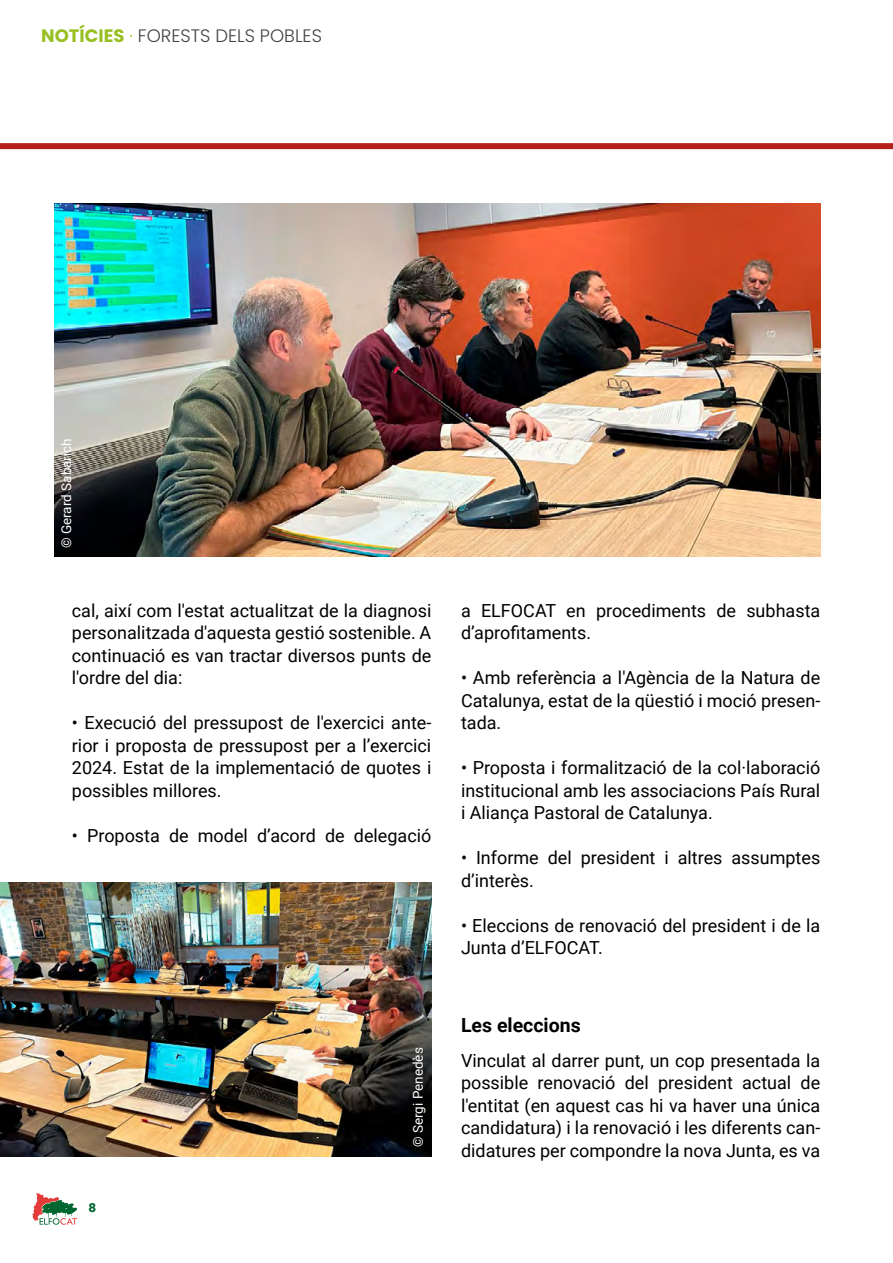
<style>
.page{position:relative;width:893px;height:1263px;background:#fff}
.page>*{position:absolute;margin:0;border:0;box-sizing:border-box;transform-origin:0 0}
.t1{font:700 19.5px "Roboto";color:#000}
.t2{font:18px/22.5px "Roboto";color:#000;text-align:justify}
.t3{font:300 18px "Poppins";color:#424545}
.t4{font:13.5px "Roboto";color:#fff}
.t5{font:700 12px "Poppins";color:#00662f}
.s1{font-weight:700;color:#98c022}
.s2{color:#98c022}
</style>
<div class="page">
<div style="left:0;top:143px;width:893px;height:6px;background:#b61e1d"></div>
<img style="left:55px;top:203px;width:766px;height:354px">
<img style="left:0;top:882px;width:431px;height:274px">
<svg style="left:32px;top:1193px;width:45px;height:32px"></svg>
<p class="t3" style="left:41px;top:26px;width:282px"><span class="s1">NOTÍCIES</span> <span class="s2">·</span> FORESTS DELS POBLES</p>
<p class="t4" style="left:57px;top:548px;width:111px;rotate:-90deg">© Gerard Sabarich</p>
<p class="t2" style="left:72px;top:598px;width:361px">cal, així com l'estat actualitzat de la diagnosi personalitzada d'aquesta gestió sostenible. A continuació es van tractar diversos punts de l'ordre del dia:</p>
<p class="t2" style="left:72px;top:711px;width:361px">• Execució del pressupost de l'exercici ante&shy;rior i proposta de pressupost per a l’exercici 2024. Estat de la implementació de quotes i possibles millores.</p>
<p class="t2" style="left:72px;top:823px;width:361px">• Proposta de model d’acord de delegació</p>
<p class="t5" style="left:89px;top:1201px;width:9px">8</p>
<p class="t4" style="left:409px;top:1147px;width:101px;rotate:-90deg">© Sergi Penedès</p>
<p class="t2" style="left:461px;top:598px;width:361px">a ELFOCAT en procediments de subhasta d’aprofitaments.</p>
<p class="t2" style="left:461px;top:666px;width:361px">• Amb referència a l'Agència de la Natura de Catalunya, estat de la qüestió i moció presen&shy;tada.</p>
<p class="t2" style="left:461px;top:756px;width:361px">• Proposta i formalització de la col·laboració institucional amb les associacions País Rural i Aliança Pastoral de Catalunya.</p>
<p class="t2" style="left:461px;top:846px;width:361px">• Informe del president i altres assumptes d’interès.</p>
<p class="t2" style="left:461px;top:913px;width:361px">• Eleccions de renovació del president i de la<br>Junta d’ELFOCAT.</p>
<p class="t1" style="left:461px;top:1011px;width:121px">Les eleccions</p>
<p class="t2" style="left:461px;top:1048px;width:361px">Vinculat al darrer punt, un cop presentada la possible renovació del president actual de l'entitat (en aquest cas hi va haver una única candidatura) i la renovació i les diferents can&shy;didatures per compondre la nova Junta, es va</p>
</div>
